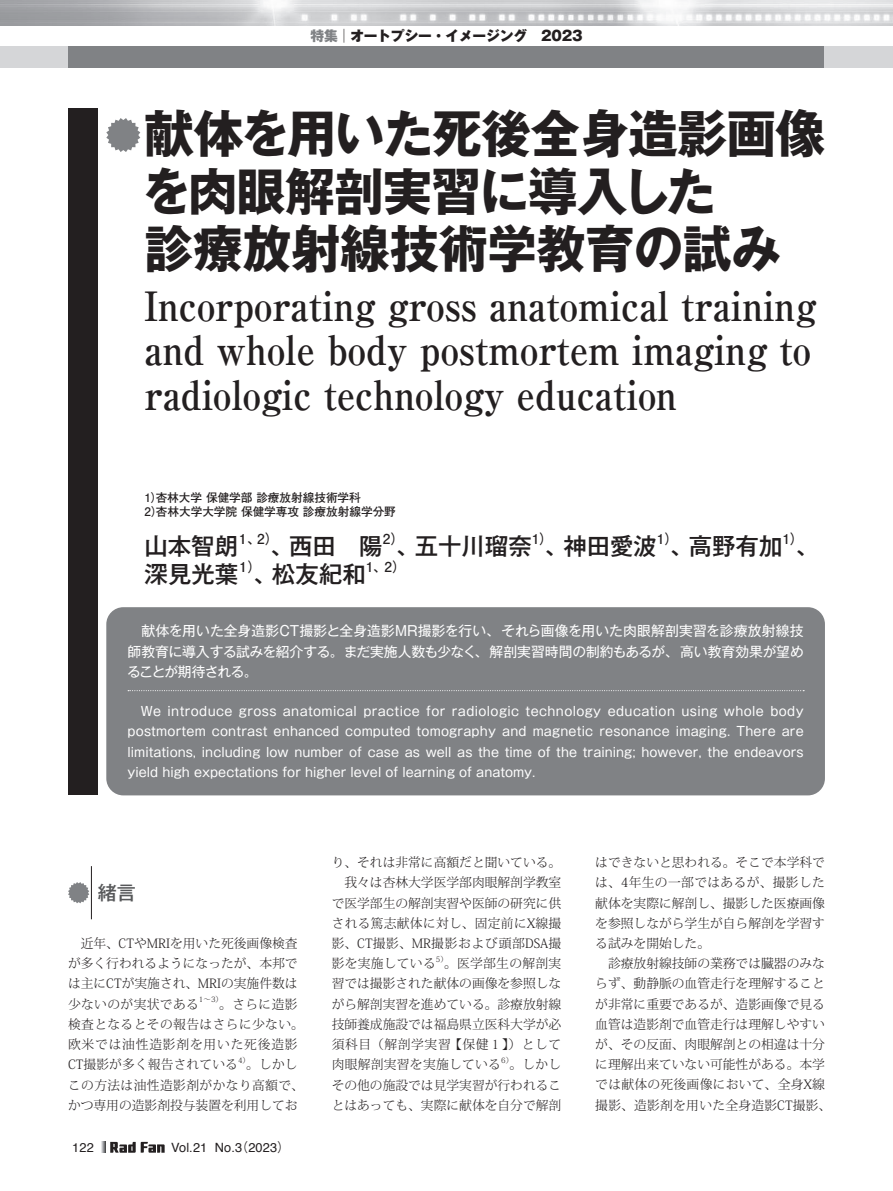
<style>
.page{position:relative;width:893px;height:1191px;background:#fff}
.page>*{position:absolute;margin:0;border:0;box-sizing:border-box;transform-origin:0 0}
.t1{font:700 51px/57.4px "Gothic MB101 Pro";letter-spacing:-.015em;color:#231f20}
.t2{font:700 40.35px/44.7px "Ryumin Pro";color:#231f20;scale:.9 1}
.t3{font:500 23.4px "Gothic MB101 Pro";letter-spacing:.005em;color:#231f20}
.t4{font:500 19.2px "Gothic MB101 Pro";color:#57585a}
.t5{font:13.8px/20.2px "Gothic MB101 Pro";letter-spacing:-.015em;color:#fff;text-align:justify}
.t6{font:800 13.8px "Gothic MB101 Pro";letter-spacing:-.01em;color:#231f20}
.t7{font:700 13.65px "Futo Go B101 Pro";color:#231f20}
.t8{font:300 12.75px/20.2px "Koz Min Pro";color:#231f20;text-align:justify}
.t9{font:12.75px/20.2px "Gothic MB101 Pro";color:#fff;text-align:justify}
.t10{font:300 12.75px/20.2px "Koz Min Pro";letter-spacing:.03em;color:#231f20}
.t11{font:12.75px "Helvetica";letter-spacing:.01em;color:#231f20}
.t12{font:700 11.7px/14.9px "Futo Go B101 Pro";letter-spacing:-.005em;color:#231f20}
.t13{font:300 7.5px "Koz Min Pro";color:#231f20}
.s1{color:#808285}
.s2{font-family:"Gothic BBB Pro";font-weight:500}
</style>
<div class="page">
<div style="left:68px;top:47px;width:757px;height:21px;background:#808285"></div>
<div style="left:825px;top:47px;width:68px;height:21px;background:#d5d6d8"></div>
<div style="left:0;top:47px;width:68px;height:21px;background:#d5d6d8"></div>
<svg style="left:101px;top:1141px;width:64px;height:11px"></svg>
<svg style="left:68px;top:882px;width:21px;height:21px"></svg>
<hr style="left:91px;top:866px;width:1px;height:53px;background:#231f20">
<div style="left:68px;top:108px;width:30px;height:687px;background:#231f20"></div>
<div style="left:106px;top:607px;width:719px;height:188px;background:#808285;border-radius:17px"></div>
<svg style="left:128px;top:690px;width:676px;height:1px"></svg>
<svg style="left:106px;top:118px;width:34px;height:34px"></svg>
<img style="left:0;top:0;width:893px;height:26px">
<p class="t6" style="left:310px;top:25px;width:274px"><span class="s1">特集</span>│オートプシー・イメージング　2023</p>
<h1 class="t1" style="left:142px;top:99px;width:685px">献体を用いた死後全身造影画像を肉眼解剖実習に導入した<br>診療放射線技術学教育の試み</h1>
<h2 class="t2" style="left:145px;top:280px;width:748px">Incorporating gross anatomical training and whole body postmortem imaging to radiologic technology education</h2>
<p class="t12" style="left:144px;top:488px;width:253px">1）杏林大学 保健学部 診療放射線技術学科<br>2）杏林大学大学院 保健学専攻 診療放射線学分野</p>
<h3 class="t3" style="left:144px;top:527px;width:95px">山本智朗</h3>
<p class="t7" style="left:236px;top:528px;width:44px">１、2）</p>
<h3 class="t3" style="left:271px;top:527px;width:114px">、西田　陽</h3>
<p class="t7" style="left:383px;top:528px;width:23px">2）</p>
<h3 class="t3" style="left:396px;top:527px;width:137px">、五十川瑠奈</h3>
<p class="t7" style="left:532px;top:528px;width:23px">1）</p>
<h3 class="t3" style="left:545px;top:527px;width:114px">、神田愛波</h3>
<p class="t7" style="left:657px;top:528px;width:23px">1）</p>
<h3 class="t3" style="left:670px;top:527px;width:114px">、高野有加</h3>
<p class="t7" style="left:782px;top:528px;width:23px">1）</p>
<h3 class="t3" style="left:796px;top:527px;width:25px">、</h3>
<h3 class="t3" style="left:145px;top:555px;width:95px">深見光葉</h3>
<p class="t7" style="left:236px;top:555px;width:27px">１）</p>
<h3 class="t3" style="left:253px;top:555px;width:114px">、松友紀和</h3>
<p class="t7" style="left:366px;top:555px;width:42px">1、2）</p>
<p class="t5" style="left:127px;top:619px;width:678px">　献体を用いた全身造影CT撮影と全身造影MR撮影を行い、それら画像を用いた肉眼解剖実習を診療放射線技師教育に導入する試みを紹介する。まだ実施人数も少なく、解剖実習時間の制約もあるが、高い教育効果が望めることが期待される。</p>
<p class="t9" style="left:128px;top:699px;width:678px">　We introduce gross anatomical practice for radiologic technology education using whole body postmortem contrast enhanced computed tomography and magnetic resonance imaging. There are limitations, including low number of case as well as the time of the training; however, the endeavors yield high expectations for higher level of learning of anatomy.</p>
<h3 class="t4" style="left:98px;top:876px;width:40px">緒言</h3>
<p class="t8" style="left:68px;top:933px;width:231px">　近年、CTやMRIを用いた死後画像検査が多く行われるようになったが、本邦では主にCTが実施され、MRIの実施件数は少ないのが実状である</p>
<p class="t13" style="left:199px;top:994px;width:26px">1～3）</p>
<p class="t10" style="left:68px;top:993px;width:237px;text-indent:151px">。さらに造影検査となるとその報告はさらに少ない。欧米では油性造影剤を用いた死後造影<br>CT撮影が多く報告されている</p>
<p class="t13" style="left:238px;top:1055px;width:13px">4）</p>
<p class="t8" style="left:68px;top:1054px;width:237px;text-align:left;text-indent:178px">。しかしこの方法は油性造影剤がかなり高額で、かつ専用の造影剤投与装置を利用してお</p>
<p class="t11" style="left:72px;top:1137px;width:23px">122</p>
<p class="t11" style="left:171px;top:1137px;width:120px">Vol.21 No.3<span class="s2">（</span>2023<span class="s2">）</span></p>
<p class="t8" style="left:332px;top:852px;width:231px">り、それは非常に高額だと聞いている。　我々は杏林大学医学部肉眼解剖学教室で医学部生の解剖実習や医師の研究に供される篤志献体に対し、固定前にX線撮影、CT撮影、MR撮影および頭部DSA撮影を実施している</p>
<p class="t13" style="left:436px;top:954px;width:13px">5）</p>
<p class="t8" style="left:332px;top:953px;width:231px;text-indent:112px">。医学部生の解剖実習では撮影された献体の画像を参照しながら解剖実習を進めている。診療放射線技師養成施設では福島県立医科大学が必須科目（解剖学実習 【保健１】）として肉眼解剖実習を実施している</p>
<p class="t13" style="left:501px;top:1055px;width:13px">6）</p>
<p class="t8" style="left:332px;top:1054px;width:231px;text-indent:178px">。しかしその他の施設では見学実習が行われることはあっても、実際に献体を自分で解剖</p>
<p class="t8" style="left:595px;top:852px;width:238px;text-align:left">はできないと思われる。そこで本学科では、4年生の一部ではあるが、撮影した献体を実際に解剖し、撮影した医療画像を参照しながら学生が自ら解剖を学習する試みを開始した。<br>　診療放射線技師の業務では臓器のみならず、動静脈の血管走行を理解することが非常に重要であるが、造影画像で見る血管は造影剤で血管走行は理解しやすいが、その反面、肉眼解剖との相違は十分に理解出来ていない可能性がある。本学では献体の死後画像において、全身X線撮影、造影剤を用いた全身造影CT撮影、</p>
</div>
